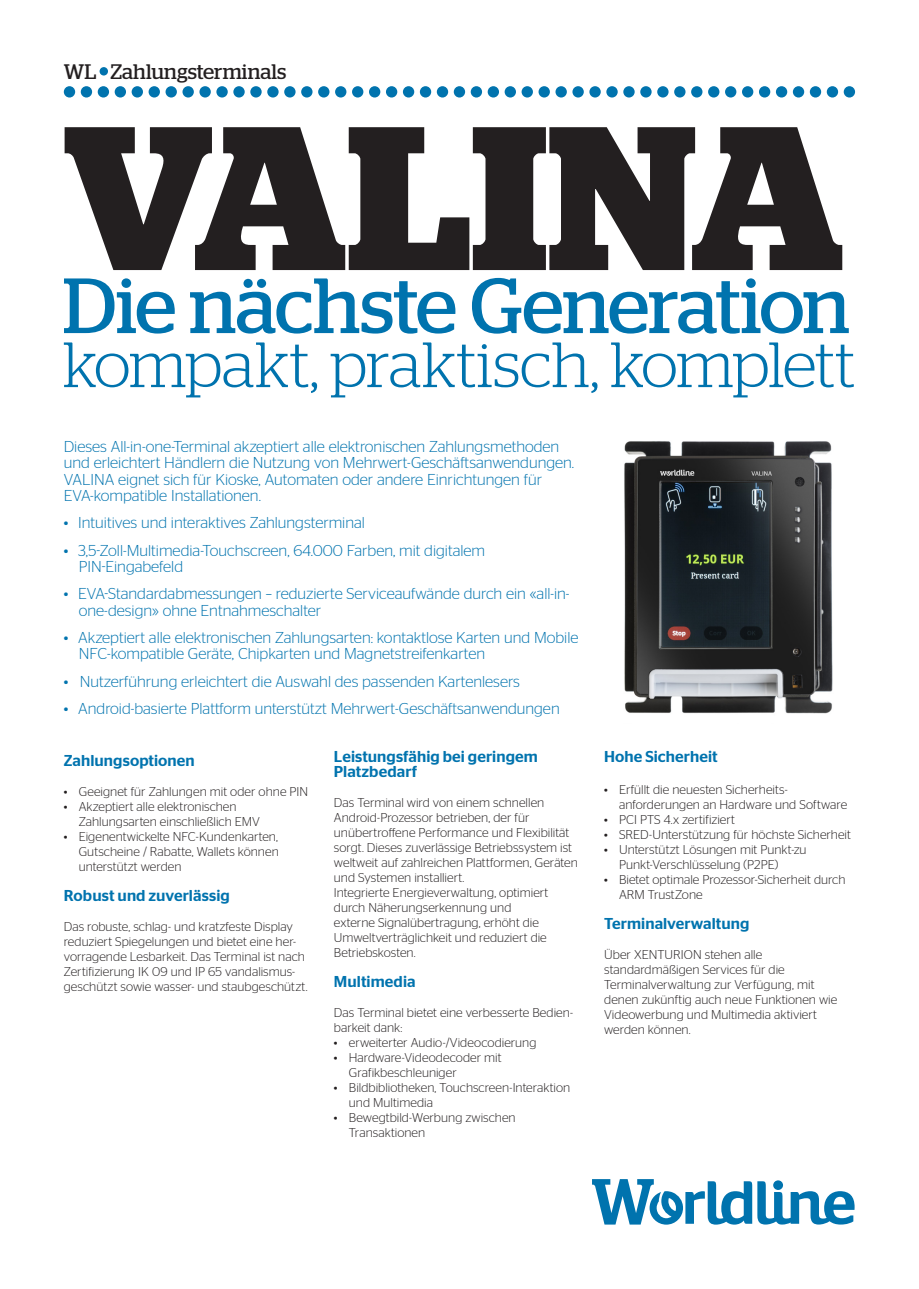
<style>
.page{position:relative;width:919px;height:1289px;background:#fff}
.page>*{position:absolute;margin:0;border:0;box-sizing:border-box;transform-origin:0 0}
.t1{font:700 204px "Stag";color:#231f20}
.t2{font:78px "Stag";letter-spacing:-.015em;color:#0073ae}
.t3{font:300 63.75px "Stag";letter-spacing:-.02em;color:#0073ae}
.t4{font:21px "Stag";letter-spacing:.005em;color:#231f20}
.TEXTE_COURANT{font:300 15.75px/16.5px "Stag Sans";color:#0073ae}
.SMALL_TITLE_RIGHT{font:500 15.75px/15px "Stag Sans";letter-spacing:.005em;color:#0073ae}
.SMALL_TITLE_RIGHT-2{font:300 12.75px/15px "Stag Sans";letter-spacing:.005em;color:#231f20}
</style>
<div class="page">
<div style="left:100px;top:67px;width:8px;height:8px;background:#0073ae;border-radius:50%"></div>
<img style="left:624px;top:441px;width:209px;height:273px">
<div style="left:64px;top:86px;width:11px;height:11px;background:#0073ae;border-radius:50%"></div>
<div style="left:81px;top:86px;width:11px;height:11px;background:#0073ae;border-radius:50%"></div>
<div style="left:98px;top:86px;width:11px;height:11px;background:#0073ae;border-radius:50%"></div>
<div style="left:115px;top:86px;width:11px;height:11px;background:#0073ae;border-radius:50%"></div>
<div style="left:132px;top:86px;width:11px;height:11px;background:#0073ae;border-radius:50%"></div>
<div style="left:148px;top:86px;width:12px;height:11px;background:#0073ae;border-radius:50%"></div>
<div style="left:165px;top:86px;width:12px;height:11px;background:#0073ae;border-radius:50%"></div>
<div style="left:182px;top:86px;width:12px;height:11px;background:#0073ae;border-radius:50%"></div>
<div style="left:199px;top:86px;width:12px;height:11px;background:#0073ae;border-radius:50%"></div>
<div style="left:216px;top:86px;width:12px;height:11px;background:#0073ae;border-radius:50%"></div>
<div style="left:233px;top:86px;width:12px;height:11px;background:#0073ae;border-radius:50%"></div>
<div style="left:250px;top:86px;width:12px;height:11px;background:#0073ae;border-radius:50%"></div>
<div style="left:267px;top:86px;width:11px;height:11px;background:#0073ae;border-radius:50%"></div>
<div style="left:284px;top:86px;width:11px;height:11px;background:#0073ae;border-radius:50%"></div>
<div style="left:301px;top:86px;width:11px;height:11px;background:#0073ae;border-radius:50%"></div>
<div style="left:318px;top:86px;width:11px;height:11px;background:#0073ae;border-radius:50%"></div>
<div style="left:335px;top:86px;width:11px;height:11px;background:#0073ae;border-radius:50%"></div>
<div style="left:352px;top:86px;width:11px;height:11px;background:#0073ae;border-radius:50%"></div>
<div style="left:369px;top:86px;width:11px;height:11px;background:#0073ae;border-radius:50%"></div>
<div style="left:386px;top:86px;width:11px;height:11px;background:#0073ae;border-radius:50%"></div>
<div style="left:403px;top:86px;width:11px;height:11px;background:#0073ae;border-radius:50%"></div>
<div style="left:420px;top:86px;width:11px;height:11px;background:#0073ae;border-radius:50%"></div>
<div style="left:437px;top:86px;width:11px;height:11px;background:#0073ae;border-radius:50%"></div>
<div style="left:453px;top:86px;width:12px;height:11px;background:#0073ae;border-radius:50%"></div>
<div style="left:470px;top:86px;width:12px;height:11px;background:#0073ae;border-radius:50%"></div>
<div style="left:487px;top:86px;width:12px;height:11px;background:#0073ae;border-radius:50%"></div>
<div style="left:504px;top:86px;width:12px;height:11px;background:#0073ae;border-radius:50%"></div>
<div style="left:521px;top:86px;width:12px;height:11px;background:#0073ae;border-radius:50%"></div>
<div style="left:538px;top:86px;width:12px;height:11px;background:#0073ae;border-radius:50%"></div>
<div style="left:555px;top:86px;width:11px;height:11px;background:#0073ae;border-radius:50%"></div>
<div style="left:572px;top:86px;width:11px;height:11px;background:#0073ae;border-radius:50%"></div>
<div style="left:589px;top:86px;width:11px;height:11px;background:#0073ae;border-radius:50%"></div>
<div style="left:606px;top:86px;width:11px;height:11px;background:#0073ae;border-radius:50%"></div>
<div style="left:623px;top:86px;width:11px;height:11px;background:#0073ae;border-radius:50%"></div>
<div style="left:640px;top:86px;width:11px;height:11px;background:#0073ae;border-radius:50%"></div>
<div style="left:657px;top:86px;width:11px;height:11px;background:#0073ae;border-radius:50%"></div>
<div style="left:674px;top:86px;width:11px;height:11px;background:#0073ae;border-radius:50%"></div>
<div style="left:691px;top:86px;width:11px;height:11px;background:#0073ae;border-radius:50%"></div>
<div style="left:708px;top:86px;width:11px;height:11px;background:#0073ae;border-radius:50%"></div>
<div style="left:725px;top:86px;width:11px;height:11px;background:#0073ae;border-radius:50%"></div>
<div style="left:742px;top:86px;width:11px;height:11px;background:#0073ae;border-radius:50%"></div>
<div style="left:758px;top:86px;width:12px;height:11px;background:#0073ae;border-radius:50%"></div>
<div style="left:775px;top:86px;width:12px;height:11px;background:#0073ae;border-radius:50%"></div>
<div style="left:792px;top:86px;width:12px;height:11px;background:#0073ae;border-radius:50%"></div>
<div style="left:809px;top:86px;width:12px;height:11px;background:#0073ae;border-radius:50%"></div>
<div style="left:826px;top:86px;width:12px;height:11px;background:#0073ae;border-radius:50%"></div>
<div style="left:843px;top:86px;width:12px;height:11px;background:#0073ae;border-radius:50%"></div>
<svg style="left:592px;top:1179px;width:262px;height:45px"></svg>
<p class="t4" style="left:64px;top:59px;width:224px">WL Zahlungsterminals</p>
<p class="t1" style="left:63px;top:79px;width:782px">VALINA</p>
<p class="t2" style="left:63px;top:260px;width:788px">Die nächste Generation</p>
<p class="t3" style="left:63px;top:329px;width:793px">kompakt, praktisch, komplett</p>
<p class="TEXTE_COURANT" style="left:64px;top:438px;width:512px">Dieses All-in-one-Terminal akzeptiert alle elektronischen Zahlungsmethoden und erleichtert Händlern die Nutzung von Mehrwert-Geschäftsanwendungen.</p>
<p class="TEXTE_COURANT" style="left:64px;top:471px;width:479px">VALINA eignet sich für Kioske, Automaten oder andere Einrichtungen für</p>
<p class="TEXTE_COURANT" style="left:64px;top:487px;width:199px">EVA-kompatible Installationen.</p>
<p class="TEXTE_COURANT" style="left:64px;top:514px;width:302px">• Intuitives und interaktives Zahlungsterminal</p>
<p class="TEXTE_COURANT" style="left:79px;top:541px;width:408px;text-indent:-15px">• 3,5-Zoll-Multimedia-Touchscreen, 64.000 Farben, mit digitalem<br>PIN-Eingabefeld</p>
<p class="TEXTE_COURANT" style="left:79px;top:585px;width:492px;text-indent:-15px">• EVA-Standardabmessungen – reduzierte Serviceaufwände durch ein «all-in&shy;one-design» ohne Entnahmeschalter</p>
<p class="TEXTE_COURANT" style="left:79px;top:629px;width:501px;text-indent:-15px">• Akzeptiert alle elektronischen Zahlungsarten: kontaktlose Karten und Mobile<br>NFC-kompatible Geräte, Chipkarten und Magnetstreifenkarten</p>
<p class="TEXTE_COURANT" style="left:64px;top:672px;width:457px">• Nutzerführung erleichtert die Auswahl des passenden Kartenlesers</p>
<p class="TEXTE_COURANT" style="left:64px;top:699px;width:497px">• Android-basierte Plattform unterstützt Mehrwert-Geschäftsanwendungen</p>
<p class="SMALL_TITLE_RIGHT" style="left:64px;top:752px;width:132px">Zahlungsoptionen</p>
<p class="SMALL_TITLE_RIGHT-2" style="left:64px;top:783px;width:246px">• Geeignet für Zahlungen mit oder ohne PIN</p>
<p class="SMALL_TITLE_RIGHT-2" style="left:79px;top:798px;width:183px;text-indent:-15px">• Akzeptiert alle elektronischen<br>Zahlungsarten einschließlich EMV</p>
<p class="SMALL_TITLE_RIGHT-2" style="left:79px;top:828px;width:201px;text-align:justify;text-indent:-15px">• Eigenentwickelte NFC-Kundenkarten, Gutscheine / Rabatte, Wallets können unterstützt werden</p>
<p class="SMALL_TITLE_RIGHT" style="left:64px;top:887px;width:167px">Robust und zuverlässig</p>
<p class="SMALL_TITLE_RIGHT-2" style="left:64px;top:918px;width:245px">Das robuste, schlag- und kratzfeste Display reduziert Spiegelungen und bietet eine her&shy;vorragende Lesbarkeit. Das Terminal ist nach Zertifizierung IK 09 und IP 65 vandalismus&shy;geschützt sowie wasser- und staubgeschützt.</p>
<p class="SMALL_TITLE_RIGHT" style="left:334px;top:748px;width:205px">Leistungsfähig bei geringem<br>Platzbedarf</p>
<p class="SMALL_TITLE_RIGHT-2" style="left:334px;top:794px;width:245px">Das Terminal wird von einem schnellen Android-Prozessor betrieben, der für unübertroffene Performance und Flexibilität sorgt. Dieses zuverlässige Betriebssystem ist weltweit auf zahlreichen Plattformen, Geräten und Systemen installiert.</p>
<p class="SMALL_TITLE_RIGHT-2" style="left:334px;top:884px;width:216px">Integrierte Energieverwaltung, optimiert durch Näherungserkennung und externe Signalübertragung, erhöht die Umweltverträglichkeit und reduziert die Betriebskosten.</p>
<p class="SMALL_TITLE_RIGHT" style="left:334px;top:973px;width:83px">Multimedia</p>
<p class="SMALL_TITLE_RIGHT-2" style="left:334px;top:1004px;width:240px">Das Terminal bietet eine verbesserte Bedien&shy;barkeit dank:</p>
<p class="SMALL_TITLE_RIGHT-2" style="left:334px;top:1034px;width:204px">• erweiterter Audio-/Videocodierung</p>
<p class="SMALL_TITLE_RIGHT-2" style="left:349px;top:1049px;width:154px;text-indent:-15px">• Hardware-Videodecoder mit<br>Grafikbeschleuniger</p>
<p class="SMALL_TITLE_RIGHT-2" style="left:349px;top:1079px;width:223px;text-indent:-15px">• Bildbibliotheken, Touchscreen-Interaktion und Multimedia</p>
<p class="SMALL_TITLE_RIGHT-2" style="left:349px;top:1109px;width:168px;text-indent:-15px">• Bewegtbild-Werbung zwischen<br>Transaktionen</p>
<p class="SMALL_TITLE_RIGHT" style="left:604px;top:748px;width:115px">Hohe Sicherheit</p>
<p class="SMALL_TITLE_RIGHT-2" style="left:619px;top:781px;width:230px;text-indent:-15px">• Erfüllt die neuesten Sicherheits&shy;anforderungen an Hardware und Software</p>
<p class="SMALL_TITLE_RIGHT-2" style="left:604px;top:811px;width:132px">• PCI PTS 4.x zertifiziert</p>
<p class="SMALL_TITLE_RIGHT-2" style="left:604px;top:826px;width:248px">• SRED-Unterstützung für höchste Sicherheit</p>
<p class="SMALL_TITLE_RIGHT-2" style="left:619px;top:841px;width:189px;text-indent:-15px">• Unterstützt Lösungen mit Punkt-zu<br>Punkt-Verschlüsselung (P2PE)</p>
<p class="SMALL_TITLE_RIGHT-2" style="left:619px;top:871px;width:228px;text-indent:-15px">• Bietet optimale Prozessor-Sicherheit durch<br>ARM TrustZone</p>
<p class="SMALL_TITLE_RIGHT" style="left:604px;top:915px;width:147px">Terminalverwaltung</p>
<p class="SMALL_TITLE_RIGHT-2" style="left:604px;top:946px;width:235px">Über XENTURION stehen alle standardmäßigen Services für die Terminalverwaltung zur Verfügung, mit denen zukünftig auch neue Funktionen wie Videowerbung und Multimedia aktiviert werden können.</p>
</div>
